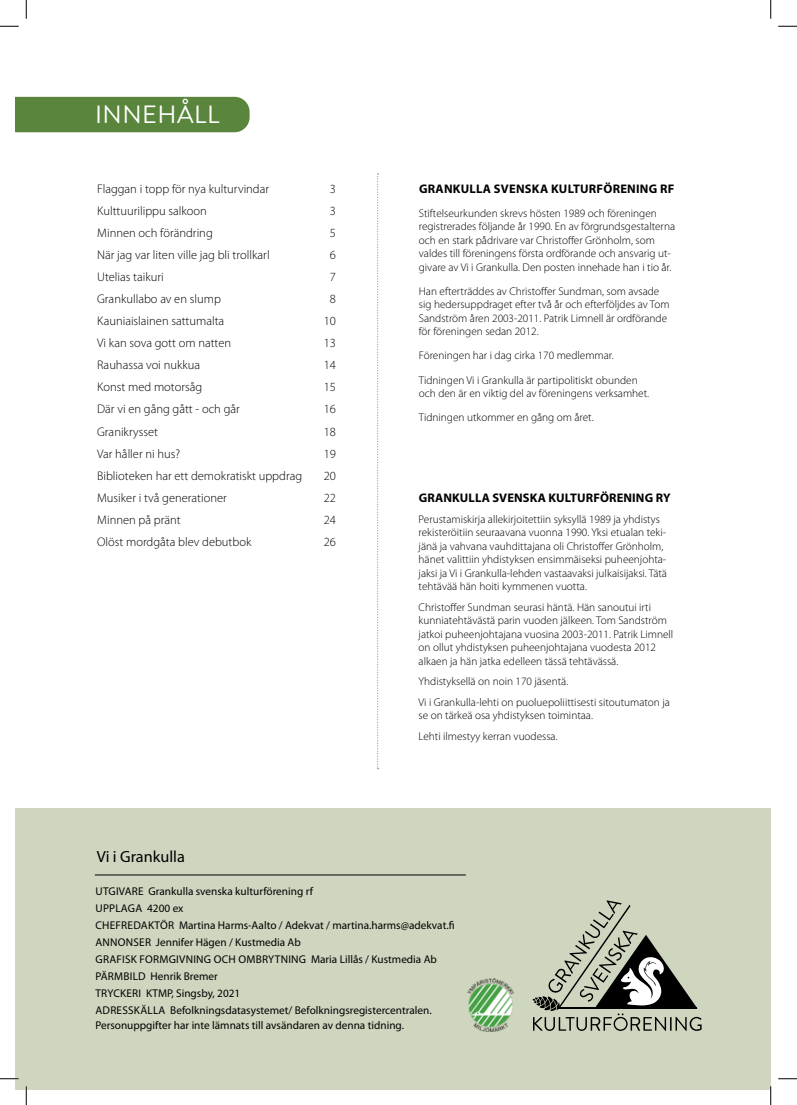
<style>
.page{position:relative;width:797px;height:1105px;background:#fff}
.page>*{position:absolute;margin:0;border:0;box-sizing:border-box;transform-origin:0 0}
.t1{font:25px "Brandon Grotesque";letter-spacing:.02em;color:#fff}
.t2{font:16.25px "Myriad Pro";color:#000}
.t3{font:300 12.5px "Myriad Pro";color:#000}
.t4{font:700 12.5px "Myriad Pro";letter-spacing:.02em;color:#000}
.t5{font:300 11.25px/13.5px "Myriad Pro";color:#000}
.t6{font:11.25px/17px "Myriad Pro";color:#000}
</style>
<div class="page">
<div style="left:16px;top:808px;width:754px;height:281px;background:#cfd6bf"></div>
<hr style="left:95px;top:875px;width:371px;height:1px;background:#000">
<svg style="left:532px;top:900px;width:169px;height:131px"></svg>
<img style="left:467px;top:979px;width:46px;height:53px">
<svg style="left:377px;top:173px;width:1px;height:596px"></svg>
<div style="left:16px;top:97px;width:233px;height:35px;background:#5a853c"></div>
<svg style="left:0;top:25px;width:19px;height:2px"></svg>
<svg style="left:778px;top:25px;width:19px;height:2px"></svg>
<svg style="left:0;top:1078px;width:19px;height:1px"></svg>
<svg style="left:778px;top:1078px;width:19px;height:1px"></svg>
<svg style="left:25px;top:0;width:2px;height:19px"></svg>
<svg style="left:25px;top:1086px;width:2px;height:19px"></svg>
<svg style="left:770px;top:0;width:1px;height:19px"></svg>
<svg style="left:770px;top:1086px;width:1px;height:19px"></svg>
<h1 class="t1" style="left:95px;top:97px;width:126px">INNEHÅLL</h1>
<p class="t3" style="left:97px;top:181px;width:173px">Flaggan i topp för nya kulturvindar</p>
<p class="t3" style="left:330px;top:181px;width:8px">3</p>
<p class="t3" style="left:97px;top:203px;width:111px">Kulttuurilippu salkoon</p>
<p class="t3" style="left:330px;top:203px;width:8px">3</p>
<p class="t3" style="left:97px;top:225px;width:117px">Minnen och förändring</p>
<p class="t3" style="left:330px;top:225px;width:8px">5</p>
<p class="t3" style="left:97px;top:247px;width:174px">När jag var liten ville jag bli trollkarl</p>
<p class="t3" style="left:330px;top:247px;width:8px">6</p>
<p class="t3" style="left:97px;top:269px;width:68px">Utelias taikuri</p>
<p class="t3" style="left:330px;top:269px;width:8px">7</p>
<p class="t3" style="left:97px;top:291px;width:125px">Grankullabo av en slump</p>
<p class="t3" style="left:330px;top:291px;width:8px">8</p>
<p class="t3" style="left:97px;top:313px;width:129px">Kauniaislainen sattumalta</p>
<p class="t3" style="left:324px;top:313px;width:14px">10</p>
<p class="t3" style="left:97px;top:335px;width:135px">Vi kan sova gott om natten</p>
<p class="t3" style="left:324px;top:335px;width:14px">13</p>
<p class="t3" style="left:97px;top:358px;width:105px">Rauhassa voi nukkua</p>
<p class="t3" style="left:324px;top:358px;width:14px">14</p>
<p class="t3" style="left:97px;top:380px;width:106px">Konst med motorsåg</p>
<p class="t3" style="left:324px;top:380px;width:14px">15</p>
<p class="t3" style="left:97px;top:402px;width:144px">Där vi en gång gått - och går</p>
<p class="t3" style="left:324px;top:402px;width:14px">16</p>
<p class="t3" style="left:97px;top:424px;width:62px">Granikrysset</p>
<p class="t3" style="left:324px;top:424px;width:14px">18</p>
<p class="t3" style="left:97px;top:446px;width:85px">Var håller ni hus?</p>
<p class="t3" style="left:324px;top:446px;width:14px">19</p>
<p class="t3" style="left:97px;top:468px;width:206px">Biblioteken har ett demokratiskt uppdrag</p>
<p class="t3" style="left:324px;top:468px;width:14px">20</p>
<p class="t3" style="left:97px;top:490px;width:131px">Musiker i två generationer</p>
<p class="t3" style="left:324px;top:490px;width:14px">22</p>
<p class="t3" style="left:97px;top:512px;width:85px">Minnen på pränt</p>
<p class="t3" style="left:324px;top:512px;width:14px">24</p>
<p class="t3" style="left:97px;top:534px;width:156px">Olöst mordgåta blev debutbok</p>
<p class="t3" style="left:324px;top:534px;width:14px">26</p>
<p class="t4" style="left:419px;top:180px;width:257px">GRANKULLA SVENSKA KULTURFÖRENING RF</p>
<p class="t5" style="left:419px;top:206px;width:258px">Stiftelseurkunden skrevs hösten 1989 och föreningen registrerades följande år 1990. En av förgrundsgestalterna och en stark pådrivare var Christoffer Grönholm, som valdes till föreningens första ordförande och ansvarig ut&shy;givare av Vi i Grankulla. Den posten innehade han i tio år.</p>
<p class="t5" style="left:419px;top:284px;width:252px">Han efterträddes av Christoffer Sundman, som avsade sig hedersuppdraget efter två år och efterföljdes av Tom Sandström åren 2003-2011. Patrik Limnell är ordförande för föreningen sedan 2012.</p>
<p class="t5" style="left:419px;top:343px;width:220px;line-height:24.1px">Föreningen har i dag cirka 170 medlemmar.<br>Tidningen Vi i Grankulla är partipolitiskt obunden</p>
<p class="t5" style="left:419px;top:381px;width:232px;line-height:24.1px">och den är en viktig del av föreningens verksamhet.<br>Tidningen utkommer en gång om året.</p>
<p class="t4" style="left:419px;top:489px;width:253px">GRANKULLA SVENSKA KULTURFÖRENING RY</p>
<p class="t5" style="left:418px;top:512px;width:250px">Perustamiskirja allekirjoitettiin syksyllä 1989 ja yhdistys rekisteröitiin seuraavana vuonna 1990. Yksi etualan teki&shy;jänä ja vahvana vauhdittajana oli Christoffer Grönholm, hänet valittiin yhdistyksen ensimmäiseksi puheenjohta&shy;jaksi ja Vi i Grankulla-lehden vastaavaksi julkaisijaksi. Tätä tehtävää hän hoiti kymmenen vuotta.</p>
<p class="t5" style="left:418px;top:600px;width:256px">Christoffer Sundman seurasi häntä. Hän sanoutui irti kunniatehtävästä parin vuoden jälkeen. Tom Sandström jatkoi puheenjohtajana vuosina 2003-2011. Patrik Limnell on ollut yhdistyksen puheenjohtajana vuodesta 2012 alkaen ja hän jatka edelleen tässä tehtävässä.</p>
<p class="t5" style="left:418px;top:671px;width:253px;line-height:20.6px">Yhdistyksellä on noin 170 jäsentä.<br>Vi i Grankulla-lehti on puoluepoliittisesti sitoutumaton ja</p>
<p class="t5" style="left:418px;top:705px;width:176px;line-height:20.6px">se on tärkeä osa yhdistyksen toimintaa.<br>Lehti ilmestyy kerran vuodessa.</p>
<h2 class="t2" style="left:97px;top:847px;width:90px">Vi i Grankulla</h2>
<p class="t6" style="left:95px;top:882px;width:360px">UTGIVARE Grankulla svenska kulturförening rf<br>UPPLAGA 4200 ex<br>CHEFREDAKTÖR Martina Harms-Aalto / Adekvat / martina.harms@adekvat.fi ANNONSER Jennifer Hägen / Kustmedia Ab<br>GRAFISK FORMGIVNING OCH OMBRYTNING Maria Lillås / Kustmedia Ab PÄRMBILD Henrik Bremer<br>TRYCKERI KTMP, Singsby, 2021<br>ADRESSKÄLLA Befolkningsdatasystemet/ Befolkningsregistercentralen.</p>
<p class="t6" style="left:95px;top:1016px;width:310px">Personuppgifter har inte lämnats till avsändaren av denna tidning.</p>
</div>
